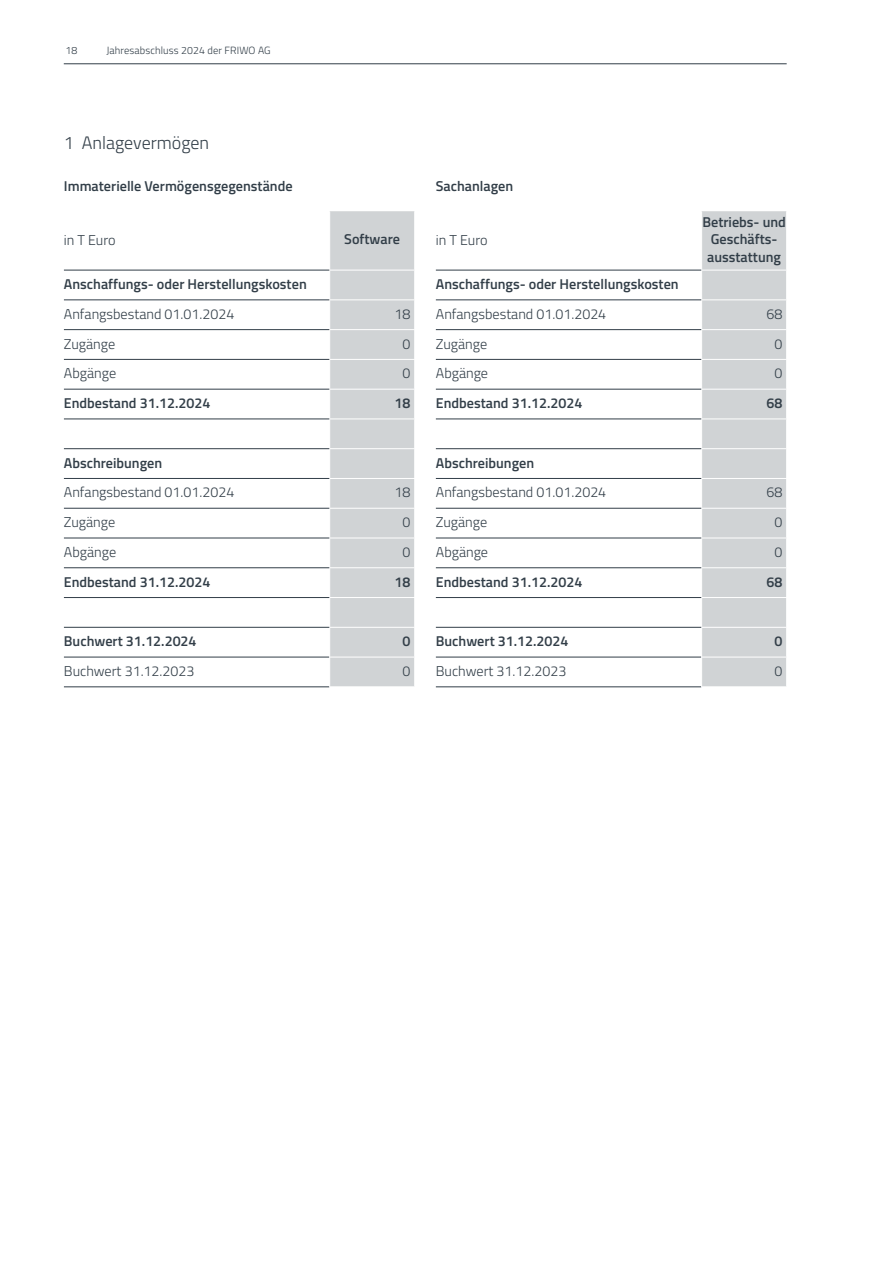
<style>
.page{position:relative;width:893px;height:1263px;background:#fff}
.page>*{position:absolute;margin:0;border:0;box-sizing:border-box;transform-origin:0 0}
.t1{font:300 18px "Titillium Web";color:#323e48}
.t2{font:600 14.25px/17.1px "Titillium Web";color:#323e48;text-align:center}
.t3{font:300 14.25px "Titillium Web";color:#323e48}
.t4{font:300 10.5px "Titillium Web";letter-spacing:.01em;color:#323e48}
</style>
<div class="page">
<hr style="left:64px;top:657px;width:265px;height:1px;background:#323e48">
<hr style="left:64px;top:686px;width:265px;height:1px;background:#323e48">
<div style="left:329px;top:211px;width:86px;height:475px;background:#d0d3d5"></div>
<hr style="left:329px;top:270px;width:86px;height:1px;background:#fff">
<hr style="left:329px;top:299px;width:86px;height:1px;background:#fff">
<hr style="left:329px;top:329px;width:86px;height:1px;background:#fff">
<hr style="left:329px;top:359px;width:86px;height:1px;background:#fff">
<hr style="left:329px;top:389px;width:86px;height:1px;background:#fff">
<hr style="left:329px;top:419px;width:86px;height:1px;background:#fff">
<hr style="left:329px;top:448px;width:86px;height:1px;background:#fff">
<hr style="left:329px;top:478px;width:86px;height:1px;background:#fff">
<hr style="left:329px;top:508px;width:86px;height:1px;background:#fff">
<hr style="left:329px;top:538px;width:86px;height:1px;background:#fff">
<hr style="left:329px;top:567px;width:86px;height:1px;background:#fff">
<hr style="left:329px;top:597px;width:86px;height:1px;background:#fff">
<hr style="left:329px;top:627px;width:86px;height:1px;background:#fff">
<hr style="left:329px;top:657px;width:86px;height:1px;background:#fff">
<hr style="left:64px;top:270px;width:265px;height:1px;background:#323e48">
<hr style="left:64px;top:299px;width:265px;height:1px;background:#323e48">
<hr style="left:64px;top:329px;width:265px;height:1px;background:#323e48">
<hr style="left:64px;top:359px;width:265px;height:1px;background:#323e48">
<hr style="left:64px;top:389px;width:265px;height:1px;background:#323e48">
<hr style="left:64px;top:419px;width:265px;height:1px;background:#323e48">
<hr style="left:64px;top:448px;width:265px;height:1px;background:#323e48">
<hr style="left:64px;top:478px;width:265px;height:1px;background:#323e48">
<hr style="left:64px;top:508px;width:265px;height:1px;background:#323e48">
<hr style="left:64px;top:538px;width:265px;height:1px;background:#323e48">
<hr style="left:64px;top:567px;width:265px;height:1px;background:#323e48">
<hr style="left:64px;top:597px;width:265px;height:1px;background:#323e48">
<hr style="left:64px;top:627px;width:265px;height:1px;background:#323e48">
<hr style="left:436px;top:657px;width:265px;height:1px;background:#323e48">
<hr style="left:436px;top:686px;width:265px;height:1px;background:#323e48">
<div style="left:701px;top:211px;width:85px;height:475px;background:#d0d3d5"></div>
<hr style="left:701px;top:270px;width:86px;height:1px;background:#fff">
<hr style="left:701px;top:299px;width:86px;height:1px;background:#fff">
<hr style="left:701px;top:329px;width:86px;height:1px;background:#fff">
<hr style="left:701px;top:359px;width:86px;height:1px;background:#fff">
<hr style="left:701px;top:389px;width:86px;height:1px;background:#fff">
<hr style="left:701px;top:419px;width:86px;height:1px;background:#fff">
<hr style="left:701px;top:448px;width:86px;height:1px;background:#fff">
<hr style="left:701px;top:478px;width:86px;height:1px;background:#fff">
<hr style="left:701px;top:508px;width:86px;height:1px;background:#fff">
<hr style="left:701px;top:538px;width:86px;height:1px;background:#fff">
<hr style="left:701px;top:567px;width:86px;height:1px;background:#fff">
<hr style="left:701px;top:597px;width:86px;height:1px;background:#fff">
<hr style="left:701px;top:627px;width:86px;height:1px;background:#fff">
<hr style="left:701px;top:657px;width:86px;height:1px;background:#fff">
<hr style="left:436px;top:270px;width:265px;height:1px;background:#323e48">
<hr style="left:436px;top:299px;width:265px;height:1px;background:#323e48">
<hr style="left:436px;top:329px;width:265px;height:1px;background:#323e48">
<hr style="left:436px;top:359px;width:265px;height:1px;background:#323e48">
<hr style="left:436px;top:389px;width:265px;height:1px;background:#323e48">
<hr style="left:436px;top:419px;width:265px;height:1px;background:#323e48">
<hr style="left:436px;top:448px;width:265px;height:1px;background:#323e48">
<hr style="left:436px;top:478px;width:265px;height:1px;background:#323e48">
<hr style="left:436px;top:508px;width:265px;height:1px;background:#323e48">
<hr style="left:436px;top:538px;width:265px;height:1px;background:#323e48">
<hr style="left:436px;top:567px;width:265px;height:1px;background:#323e48">
<hr style="left:436px;top:597px;width:265px;height:1px;background:#323e48">
<hr style="left:436px;top:627px;width:265px;height:1px;background:#323e48">
<hr style="left:64px;top:64px;width:723px;height:1px;background:#323e48">
<p class="t4" style="left:65px;top:43px;width:13px">18</p>
<p class="t4" style="left:106px;top:43px;width:166px">Jahresabschluss 2024 der FRIWO AG</p>
<p class="t1" style="left:64px;top:129px;width:147px">1 Anlagevermögen</p>
<p class="t2" style="left:64px;top:177px;width:230px">Immaterielle Vermögensgegenstände</p>
<p class="t3" style="left:64px;top:229px;width:53px">in T Euro</p>
<p class="t2" style="left:344px;top:230px;width:57px">Software</p>
<p class="t2" style="left:64px;top:275px;width:244px">Anschaffungs- oder Herstellungskosten</p>
<p class="t3" style="left:64px;top:303px;width:172px">Anfangsbestand 01.01.2024</p>
<p class="t3" style="left:394px;top:303px;width:17px">18</p>
<p class="t3" style="left:64px;top:333px;width:53px">Zugänge</p>
<p class="t3" style="left:402px;top:333px;width:9px">0</p>
<p class="t3" style="left:64px;top:363px;width:54px">Abgänge</p>
<p class="t3" style="left:402px;top:363px;width:9px">0</p>
<p class="t2" style="left:64px;top:394px;width:148px">Endbestand 31.12.2024</p>
<p class="t2" style="left:394px;top:394px;width:17px">18</p>
<p class="t2" style="left:64px;top:453px;width:100px">Abschreibungen</p>
<p class="t3" style="left:64px;top:482px;width:172px">Anfangsbestand 01.01.2024</p>
<p class="t3" style="left:394px;top:482px;width:17px">18</p>
<p class="t3" style="left:64px;top:512px;width:53px">Zugänge</p>
<p class="t3" style="left:402px;top:512px;width:9px">0</p>
<p class="t3" style="left:64px;top:542px;width:54px">Abgänge</p>
<p class="t3" style="left:402px;top:542px;width:9px">0</p>
<p class="t2" style="left:64px;top:572px;width:148px">Endbestand 31.12.2024</p>
<p class="t2" style="left:394px;top:572px;width:17px">18</p>
<p class="t2" style="left:64px;top:632px;width:134px">Buchwert 31.12.2024</p>
<p class="t2" style="left:402px;top:632px;width:9px">0</p>
<p class="t3" style="left:64px;top:661px;width:132px">Buchwert 31.12.2023</p>
<p class="t3" style="left:402px;top:661px;width:9px">0</p>
<p class="t2" style="left:436px;top:177px;width:79px">Sachanlagen</p>
<p class="t3" style="left:436px;top:229px;width:53px">in T Euro</p>
<p class="t2" style="left:702px;top:213px;width:85px">Betriebs- und<br>Geschäfts&shy;ausstattung</p>
<p class="t2" style="left:436px;top:275px;width:244px">Anschaffungs- oder Herstellungskosten</p>
<p class="t3" style="left:436px;top:303px;width:172px">Anfangsbestand 01.01.2024</p>
<p class="t3" style="left:766px;top:303px;width:17px">68</p>
<p class="t3" style="left:436px;top:333px;width:53px">Zugänge</p>
<p class="t3" style="left:774px;top:333px;width:9px">0</p>
<p class="t3" style="left:436px;top:363px;width:54px">Abgänge</p>
<p class="t3" style="left:774px;top:363px;width:9px">0</p>
<p class="t2" style="left:436px;top:394px;width:148px">Endbestand 31.12.2024</p>
<p class="t2" style="left:766px;top:394px;width:17px">68</p>
<p class="t2" style="left:436px;top:453px;width:100px">Abschreibungen</p>
<p class="t3" style="left:436px;top:482px;width:172px">Anfangsbestand 01.01.2024</p>
<p class="t3" style="left:766px;top:482px;width:17px">68</p>
<p class="t3" style="left:436px;top:512px;width:53px">Zugänge</p>
<p class="t3" style="left:774px;top:512px;width:9px">0</p>
<p class="t3" style="left:436px;top:542px;width:54px">Abgänge</p>
<p class="t3" style="left:774px;top:542px;width:9px">0</p>
<p class="t2" style="left:436px;top:572px;width:148px">Endbestand 31.12.2024</p>
<p class="t2" style="left:766px;top:572px;width:17px">68</p>
<p class="t2" style="left:436px;top:632px;width:134px">Buchwert 31.12.2024</p>
<p class="t2" style="left:774px;top:632px;width:9px">0</p>
<p class="t3" style="left:436px;top:661px;width:132px">Buchwert 31.12.2023</p>
<p class="t3" style="left:774px;top:661px;width:9px">0</p>
</div>
